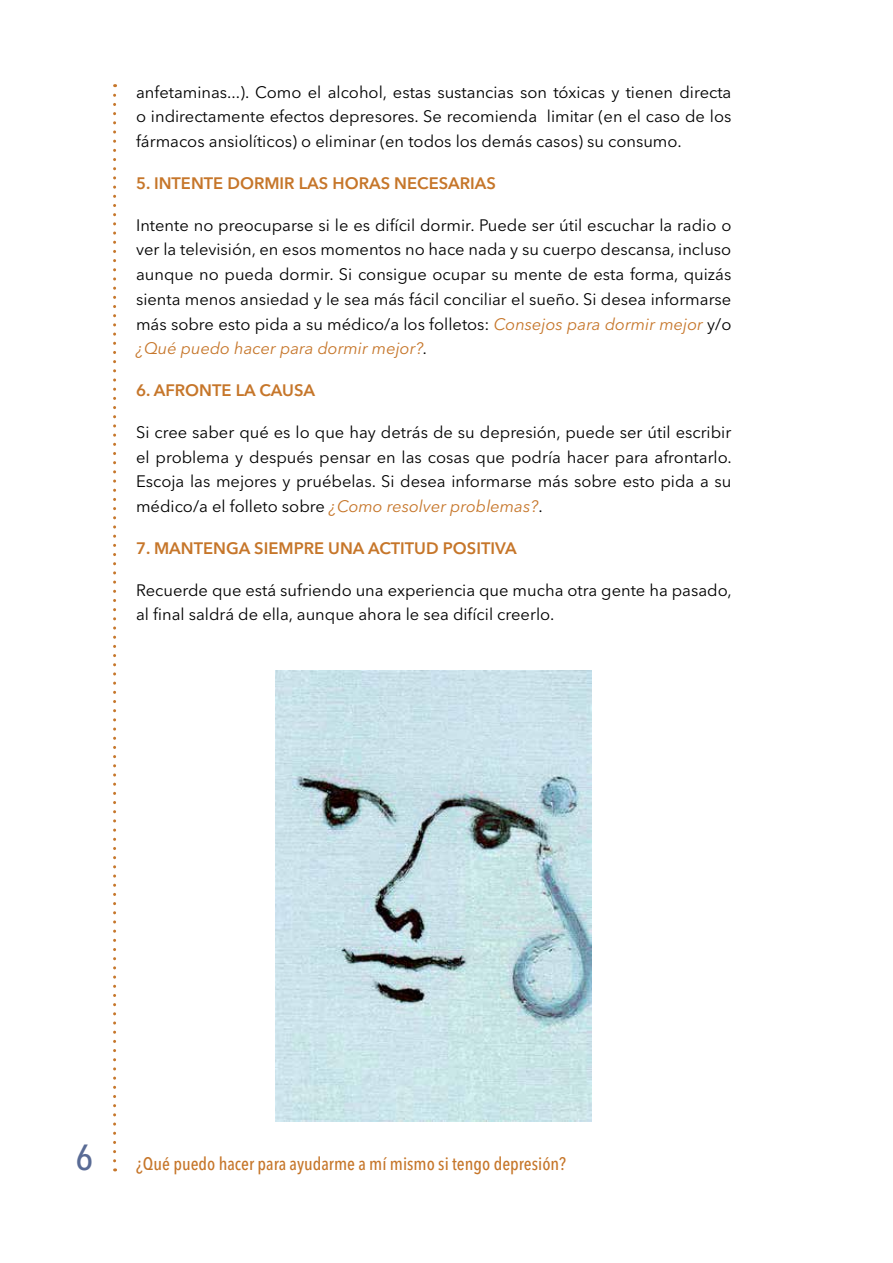
<style>
.page{position:relative;width:893px;height:1263px;background:#fff}
.page>*{position:absolute;margin:0;border:0;box-sizing:border-box;transform-origin:0 0}
.t1{font:500 condensed 18px "Avenir Next LT Pro";color:#c6762a}
.t2{font:16.5px/24.8px "Avenir Next LT Pro";color:#000;text-align:justify}
.t3{font:600 16.5px "Avenir Next LT Pro";color:#c6762a}
.s1{font-style:italic;color:#c6762a}
.s2{font-style:italic}
.s3{font-size:36px;color:#596b95}
</style>
<div class="page">
<svg style="left:113px;top:84px;width:3px;height:1077px"></svg>
<img style="left:276px;top:670px;width:316px;height:451px">
<p class="t2" style="left:136px;top:79px;width:597px">anfetaminas...). Como el alcohol, estas sustancias son tóxicas y tienen directa o indirectamente efectos depresores. Se recomienda limitar (en el caso de los fármacos ansiolíticos) o eliminar (en todos los demás casos) su consumo.</p>
<p class="t3" style="left:136px;top:173px;width:361px">5. I NTENTE DORMIR LAS HORAS NECESARIAS</p>
<p class="t2" style="left:136px;top:212px;width:597px">Intente no preocuparse si le es difícil dormir. Puede ser útil escuchar la radio o ver la televisión, en esos momentos no hace nada y su cuerpo descansa, incluso aunque no pueda dormir. Si consigue ocupar su mente de esta forma, quizás sienta menos ansiedad y le sea más fácil conciliar el sueño. Si desea informarse más sobre esto pida a su médico/a los folletos: <span class="s1">Consejos para dormir mejor</span> y/o <span class="s1">¿Qué puedo hacer para dormir mejor?</span><span class="s2">.</span></p>
<p class="t3" style="left:136px;top:380px;width:181px">6. AFRONTE LA CAUSA</p>
<p class="t2" style="left:136px;top:420px;width:597px">Si cree saber qué es lo que hay detrás de su depresión, puede ser útil escribir el problema y después pensar en las cosas que podría hacer para afrontarlo.<br>Escoja las mejores y pruébelas. Si desea informarse más sobre esto pida a su médico/a el folleto sobre <span class="s1">¿Como resolver problemas?</span>.</p>
<p class="t3" style="left:136px;top:538px;width:382px">7. MANTENGA SIEMPRE UNA ACTITUD POSITIVA</p>
<p class="t2" style="left:136px;top:577px;width:597px">Recuerde que está sufriendo una experiencia que mucha otra gente ha pasado, al final saldrá de ella, aunque ahora le sea difícil creerlo.</p>
<p class="t1" style="left:76px;top:1153px;width:492px"><span class="s3">6</span> ¿Qué puedo hacer para ayudarme a mí mismo si tengo depresión?</p>
</div>
